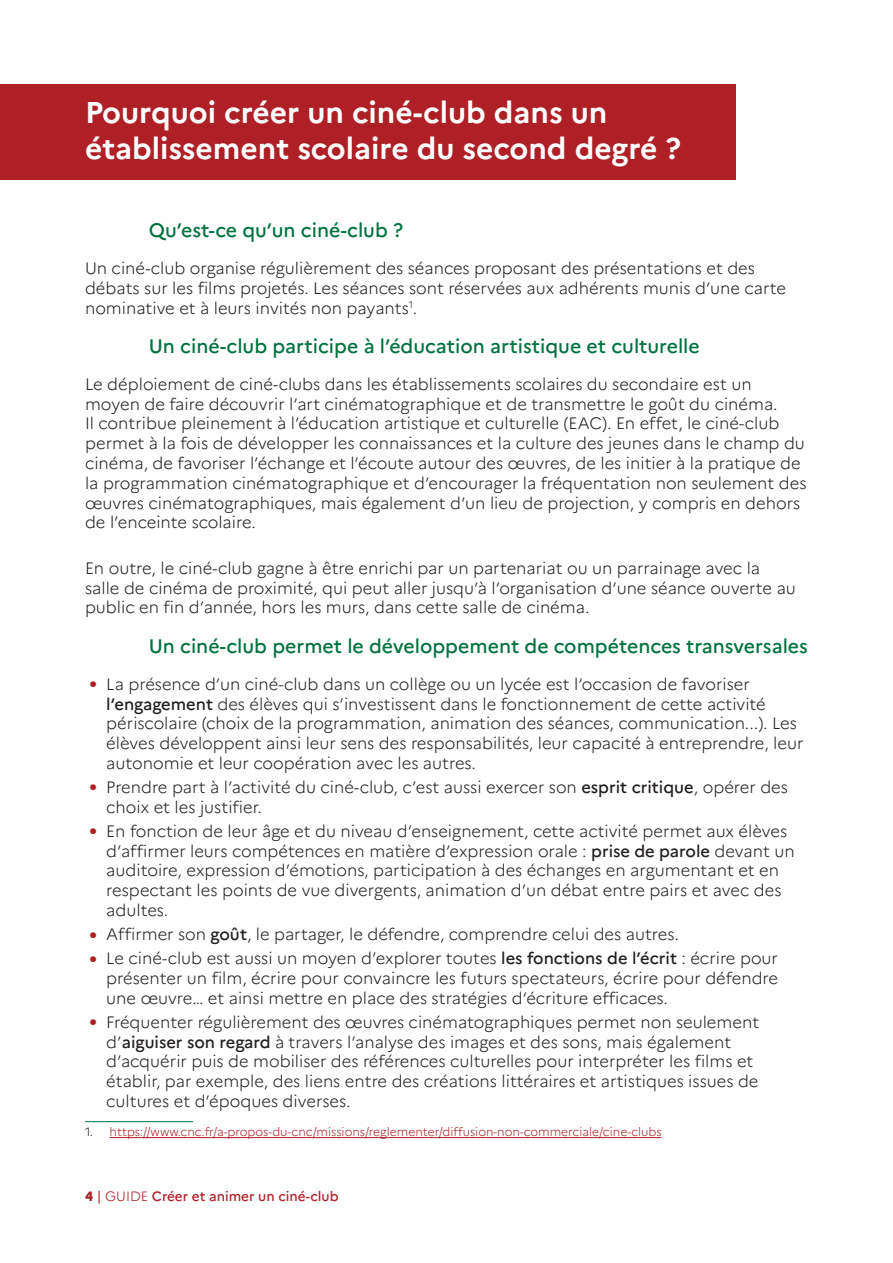
<style>
.page{position:relative;width:893px;height:1263px;background:#fff}
.page>*{position:absolute;margin:0;border:0;box-sizing:border-box;transform-origin:0 0}
.Titre_1{font:700 30px/36px "Marianne";color:#fff}
.Titre_2{font:500 19.5px "Marianne";color:#00723f}
.Texte_courant_sans_marge{font:300 16.5px/19.8px "Marianne";color:#231f20}
.t1{font:500 13.5px "Marianne";color:#ae2026}
.Note_bas_de_page{font:300 12px "Marianne";color:#ae2026}
.s1{font-family:"Arial";font-weight:400;font-size:13.5px;color:#ae2026}
.s2{font-weight:500}
.s3{color:#231f20}
.s4{font-weight:800}
.s5{font-weight:400}
.s6{font-weight:300}
</style>
<div class="page">
<div style="left:0;top:84px;width:736px;height:96px;background:#ae2026"></div>
<hr style="left:85px;top:1121px;width:108px;height:1px;background:#00723f">
<hr style="left:110px;top:1137px;width:552px;height:1px;background:#ae2026">
<p class="Titre_1" style="left:85px;top:95px;width:598px">Pourquoi créer un ciné-club dans un établissement scolaire du second degré ?</p>
<p class="Titre_2" style="left:149px;top:218px;width:256px">Qu’est-ce qu’un ciné-club ?</p>
<p class="Texte_courant_sans_marge" style="left:85px;top:258px;width:702px">Un ciné-club organise régulièrement des séances proposant des présentations et des débats sur les films projetés. Les séances sont réservées aux adhérents munis d’une carte nominative et à leurs invités non payants<sup>1</sup>.</p>
<p class="Titre_2" style="left:149px;top:334px;width:553px">Un ciné-club participe à l’éducation artistique et culturelle</p>
<p class="Texte_courant_sans_marge" style="left:85px;top:374px;width:723px">Le déploiement de ciné-clubs dans les établissements scolaires du secondaire est un moyen de faire découvrir l’art cinématographique et de transmettre le goût du cinéma.<br>Il contribue pleinement à l’éducation artistique et culturelle (EAC). En effet, le ciné-club permet à la fois de développer les connaissances et la culture des jeunes dans le champ du cinéma, de favoriser l’échange et l’écoute autour des œuvres, de les initier à la pratique de la programmation cinématographique et d’encourager la fréquentation non seulement des œuvres cinématographiques, mais également d’un lieu de projection, y compris en dehors de l’enceinte scolaire.</p>
<p class="Texte_courant_sans_marge" style="left:85px;top:558px;width:712px">En outre, le ciné-club gagne à être enrichi par un partenariat ou un parrainage avec la salle de cinéma de proximité, qui peut aller jusqu’à l’organisation d’une séance ouverte au public en fin d’année, hors les murs, dans cette salle de cinéma.</p>
<p class="Titre_2" style="left:149px;top:634px;width:661px">Un ciné-club permet le développement de compétences transversales</p>
<p class="Texte_courant_sans_marge" style="left:106px;top:674px;width:699px;text-indent:-17px"><span class="s1">●</span> La présence d’un ciné-club dans un collège ou un lycée est l’occasion de favoriser <span class="s2">l’engagement</span> des élèves qui s’investissent dans le fonctionnement de cette activité périscolaire (choix de la programmation, animation des séances, communication...). Les élèves développent ainsi leur sens des responsabilités, leur capacité à entreprendre, leur autonomie et leur coopération avec les autres.</p>
<p class="Texte_courant_sans_marge" style="left:106px;top:777px;width:683px;text-indent:-17px"><span class="s1">●</span> Prendre part à l’activité du ciné-club, c’est aussi exercer son <span class="s2">esprit critique</span>, opérer des choix et les justifier.</p>
<p class="Texte_courant_sans_marge" style="left:106px;top:821px;width:690px;text-indent:-17px"><span class="s1">●</span> En fonction de leur âge et du niveau d’enseignement, cette activité permet aux élèves d’affirmer leurs compétences en matière d’expression orale : <span class="s2">prise de parole</span> devant un auditoire, expression d’émotions, participation à des échanges en argumentant et en respectant les points de vue divergents, animation d’un débat entre pairs et avec des adultes.</p>
<p class="Texte_courant_sans_marge" style="left:89px;top:924px;width:591px"><span class="s1">●</span> Affirmer son <span class="s2">goût</span>, le partager, le défendre, comprendre celui des autres.</p>
<p class="Texte_courant_sans_marge" style="left:106px;top:948px;width:673px;text-align:justify;text-indent:-17px"><span class="s1">●</span> Le ciné-club est aussi un moyen d’explorer toutes <span class="s2">les fonctions de l’écrit</span> : écrire pour présenter un film, écrire pour convaincre les futurs spectateurs, écrire pour défendre une œuvre… et ainsi mettre en place des stratégies d’écriture efficaces.</p>
<p class="Texte_courant_sans_marge" style="left:106px;top:1012px;width:654px;text-indent:-17px"><span class="s1">●</span> Fréquenter régulièrement des œuvres cinématographiques permet non seulement d’<span class="s2">aiguiser son regard</span> à travers l’analyse des images et des sons, mais également d’acquérir puis de mobiliser des références culturelles pour interpréter les films et établir, par exemple, des liens entre des créations littéraires et artistiques issues de cultures et d’époques diverses.</p>
<p class="Note_bas_de_page" style="left:85px;top:1124px;width:578px"><span class="s3">1.</span> https://www.cnc.fr/a-propos-du-cnc/missions/reglementer/diffusion-non-commerciale/cine-clubs</p>
<p class="t1" style="left:85px;top:1188px;width:255px"><span class="s4">4</span> <span class="s5">|</span> <span class="s6">GUIDE</span> Créer et animer un ciné-club</p>
</div>
